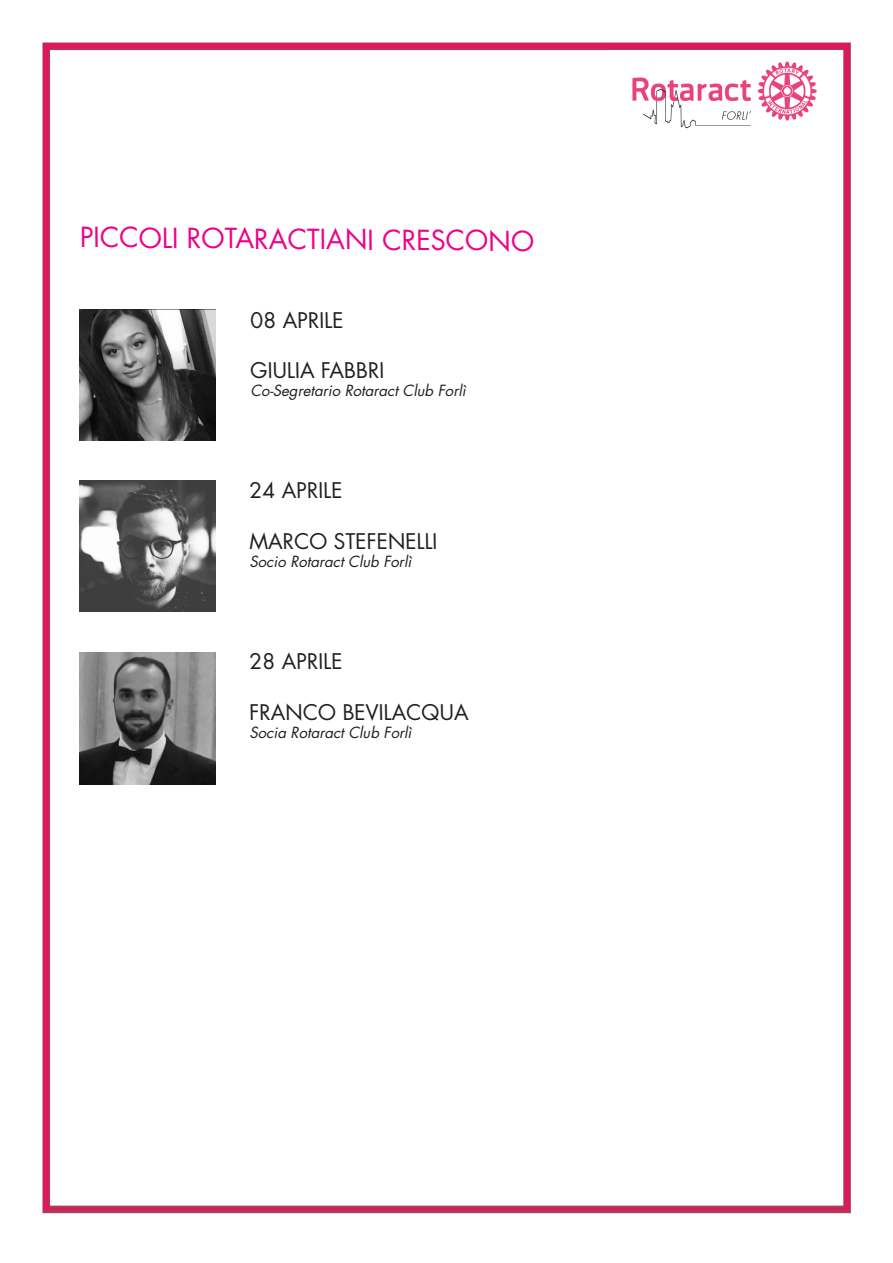
<style>
.page{position:relative;width:893px;height:1263px;background:#fff}
.page>*{position:absolute;margin:0;border:0;box-sizing:border-box;transform-origin:0 0}
.t1{font:27px "Futura Std";color:#ed028c}
.t2{font:21px "Futura Std";color:#231f20}
.t3{font:italic 15px "Futura Std";color:#231f20}
</style>
<div class="page">
<img style="left:42px;top:41px;width:810px;height:1173px">
<img style="left:80px;top:480px;width:135px;height:132px">
<img style="left:80px;top:653px;width:135px;height:131px">
<img style="left:609px;top:51px;width:231px;height:116px">
<img style="left:80px;top:310px;width:135px;height:131px">
<p class="t1" style="left:81px;top:218px;width:456px;rotate:1deg">PICCOLI ROTARACTIANI CRESCONO</p>
<p class="t2" style="left:250px;top:307px;width:95px">08 APRILE</p>
<p class="t2" style="left:250px;top:357px;width:136px">GIULIA FABBRI</p>
<p class="t3" style="left:250px;top:381px;width:220px">Co-Segretario Rotaract Club Forlì</p>
<p class="t2" style="left:249px;top:477px;width:95px">24 APRILE</p>
<p class="t2" style="left:249px;top:528px;width:190px">MARCO STEFENELLI</p>
<p class="t3" style="left:249px;top:552px;width:167px">Socio Rotaract Club Forlì</p>
<p class="t2" style="left:249px;top:648px;width:95px">28 APRILE</p>
<p class="t2" style="left:249px;top:698px;width:221px">FRANCO BEVILACQUA</p>
<p class="t3" style="left:249px;top:722px;width:167px">Socia Rotaract Club Forlì</p>
</div>
